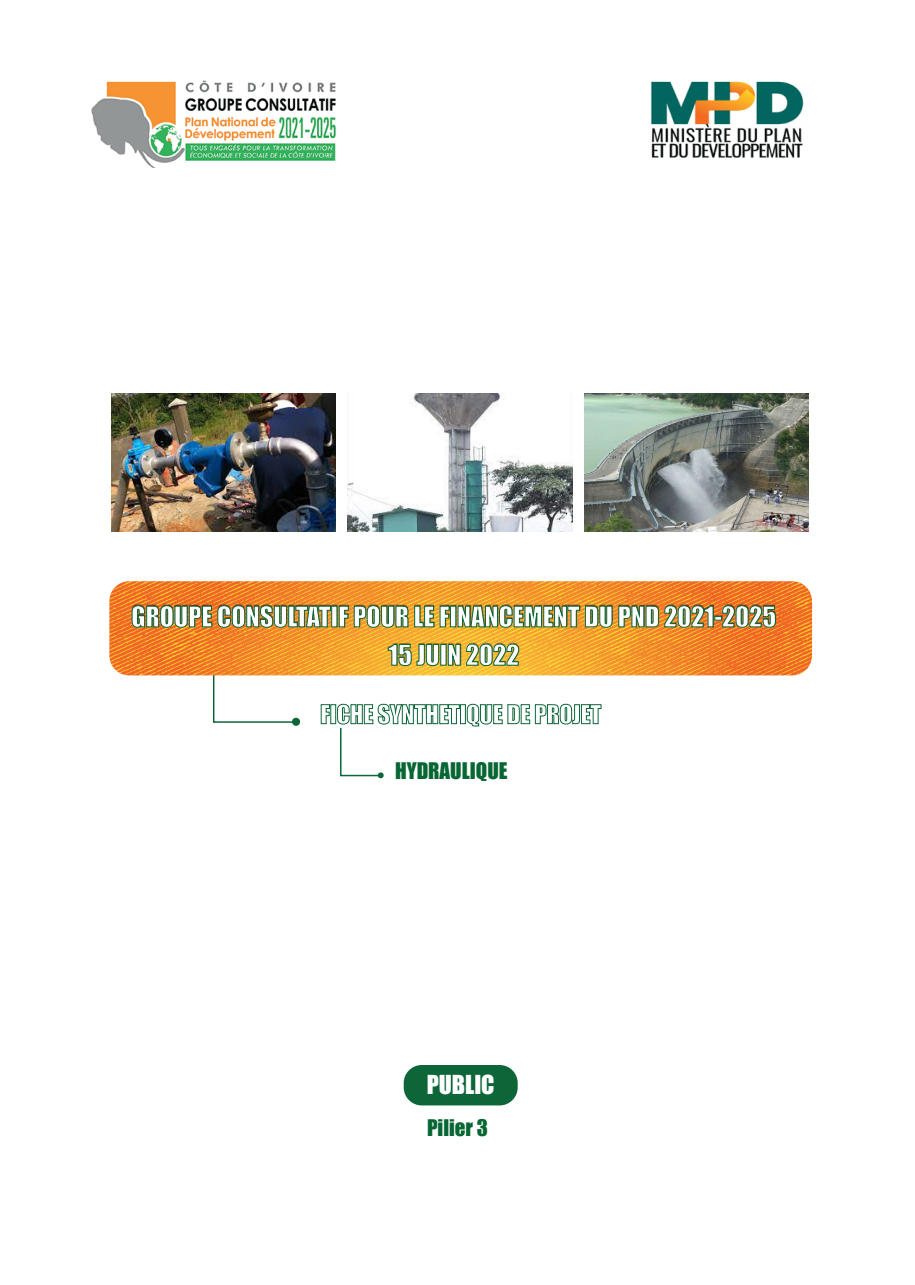
<style>
.page{position:relative;width:915px;height:1285px;background:#fff}
.page>*{position:absolute;margin:0;border:0;box-sizing:border-box;transform-origin:0 0}
.t1{font:26.1px/38.2px "Impact";color:#fff;text-align:center}
.t2{font:24px "Impact";color:#fff}
.t3{font:21px "Impact";color:#076633}
</style>
<div class="page">
<div style="left:403px;top:1064px;width:114px;height:41px;background:#0c6638;border-radius:18px"></div>
<img style="left:109px;top:581px;width:702px;height:87px">
<img style="left:109px;top:602px;width:699px;height:177px">
<svg style="left:132px;top:605px;width:199px;height:22px;background:#604e1e"></svg>
<div style="left:331px;top:606px;width:6px;height:21px;border:1px solid #0c6638"></div>
<svg style="left:339px;top:605px;width:9px;height:22px"></svg>
<svg style="left:354px;top:605px;width:54px;height:22px"></svg>
<svg style="left:414px;top:605px;width:35px;height:22px"></svg>
<div style="left:450px;top:606px;width:6px;height:21px;border:1px solid #0c6638"></div>
<svg style="left:457px;top:605px;width:122px;height:22px;background:#5a5821"></svg>
<svg style="left:585px;top:605px;width:27px;height:22px"></svg>
<svg style="left:618px;top:605px;width:40px;height:22px"></svg>
<svg style="left:664px;top:605px;width:111px;height:22px;background:#6e5320"></svg>
<svg style="left:388px;top:644px;width:51px;height:22px"></svg>
<div style="left:440px;top:644px;width:6px;height:21px;border:1px solid #0c6638"></div>
<svg style="left:447px;top:644px;width:13px;height:21px"></svg>
<svg style="left:466px;top:643px;width:53px;height:23px"></svg>
<img style="left:91px;top:80px;width:245px;height:88px">
<img style="left:650px;top:81px;width:154px;height:77px">
<svg style="left:320px;top:703px;width:10px;height:21px"></svg>
<div style="left:330px;top:704px;width:6px;height:20px;border:1px solid #0c6638"></div>
<div style="left:460px;top:704px;width:5px;height:20px;border:1px solid #0c6638"></div>
<svg style="left:466px;top:703px;width:135px;height:23px"></svg>
<div style="left:292px;top:717px;width:8px;height:8px;background:#0c6638;border-radius:50%"></div>
<svg style="left:336px;top:703px;width:124px;height:75px"></svg>
<img style="left:111px;top:393px;width:224px;height:138px">
<img style="left:348px;top:393px;width:223px;height:138px">
<img style="left:584px;top:393px;width:224px;height:138px">
<p class="t1" style="left:131px;top:596px;width:646px">GROUPE CONSULTATIF POUR LE FINANCEMENT DU PND 2021-2025<br>15 JUIN 2022</p>
<p class="t3" style="left:395px;top:754px;width:114px">HYDRAULIQUE</p>
<p class="t2" style="left:426px;top:1065px;width:69px">PUBLIC</p>
<p class="t3" style="left:427px;top:1110px;width:62px">Pilier 3</p>
</div>
